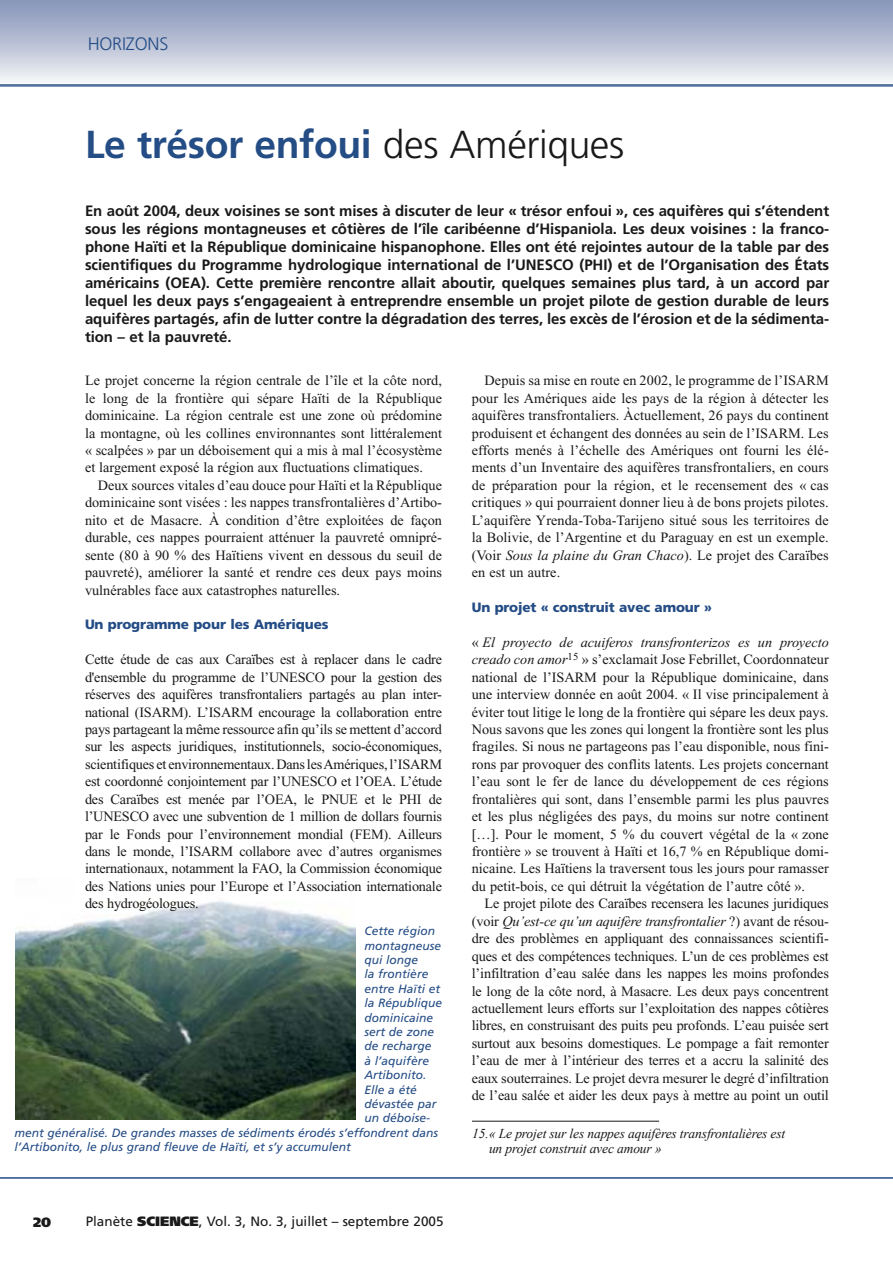
<style>
.page{position:relative;width:893px;height:1263px;background:#fff}
.page>*{position:absolute;margin:0;border:0;box-sizing:border-box;transform-origin:0 0}
.t1{font:700 39px "Frutiger";letter-spacing:-.01em;color:#244c85}
.t2{font:300 18px "Frutiger";letter-spacing:-.01em;color:#244c85}
.t3{font:700 18px "Frutiger";color:#244c85}
.t4{font:700 15px/18px "Frutiger";letter-spacing:-.005em;color:#191919;text-align:justify}
.t5{font:14.25px/17.4px "Times New Roman";color:#191919;text-align:justify}
.t6{font:italic 13.5px/15px "Times New Roman";letter-spacing:-.01em;color:#191919}
.t7{font:900 13.5px "Frutiger";letter-spacing:-.01em;color:#244c85}
.t8{font:13.5px "Frutiger";color:#191919}
.t9{font:900 13.5px "Frutiger";color:#191919}
.t10{font:italic 12px "Frutiger";color:#244c85}
.s1{font-weight:300;color:#191919}
.s2{font-weight:900}
.s3{font-style:italic}
</style>
<div class="page">
<hr style="left:0;top:1177px;width:893px;height:2px;background:#244c85">
<img style="left:15px;top:901px;width:340px;height:218px">
<hr style="left:0;top:85px;width:893px;height:2px;background:#244c85">
<hr style="left:472px;top:1121px;width:187px;height:1px;background:#191919">
<div style="left:0;top:0;width:893px;height:85px;background:linear-gradient(to bottom,#8391b6,#f4f5f7)"></div>
<hr style="left:0;top:84px;width:893px;height:2px;background:#244c85">
<p class="t3" style="left:137px;top:33px;width:38px">ONS</p>
<p class="t2" style="left:85px;top:34px;width:82px">HORIZONS</p>
<p class="t2" style="left:88px;top:34px;width:82px">HORIZONS</p>
<h1 class="t1" style="left:85px;top:122px;width:541px">Le trésor enfoui <span class="s1">des Amériques</span></h1>
<p class="t4" style="left:85px;top:201px;width:746px">En août 2004, deux voisines se sont mises à discuter de leur « trésor enfoui », ces aquifères qui s’étendent sous les régions montagneuses et côtières de l’île caribéenne d’Hispaniola. Les deux voisines : la franco&shy;phone Haïti et la République dominicaine hispanophone. Elles ont été rejointes autour de la table par des scientifiques du Programme hydrologique international de l’UNESCO (PHI) et de l’Organisation des États américains (OEA). Cette première rencontre allait aboutir, quelques semaines plus tard, à un accord par lequel les deux pays s’engageaient à entreprendre ensemble un projet pilote de gestion durable de leurs aquifères partagés, afin de lutter contre la dégradation des terres, les excès de l’érosion et de la sédimenta&shy;tion – et la pauvreté.</p>
<p class="t5" style="left:85px;top:372px;width:359px">Le projet concerne la région centrale de l’île et la côte nord, le long de la frontière qui sépare Haïti de la République dominicaine. La région centrale est une zone où prédomine la montagne, où les collines environnantes sont littéralement « scalpées » par un déboisement qui a mis à mal l’écosystème et largement exposé la région aux fluctuations climatiques.</p>
<p class="t5" style="left:85px;top:476px;width:359px;text-indent:13px">Deux sources vitales d’eau douce pour Haïti et la République dominicaine sont visées : les nappes transfrontalières d’Artibo&shy;nito et de Masacre. À condition d’être exploitées de façon durable, ces nappes pourraient atténuer la pauvreté omnipré&shy;sente (80 à 90 % des Haïtiens vivent en dessous du seuil de pauvreté), améliorer la santé et rendre ces deux pays moins vulnérables face aux catastrophes naturelles.</p>
<p class="t7" style="left:85px;top:616px;width:245px">Un programme pour les Amériques</p>
<p class="t5" style="left:85px;top:651px;width:359px">Cette étude de cas aux Caraïbes est à replacer dans le cadre d'ensemble du programme de l’UNESCO pour la gestion des réserves des aquifères transfrontaliers partagés au plan inter&shy;national (ISARM). L’ISARM encourage la collaboration entre pays partageant la même ressource afin qu’ils se mettent d’accord sur les aspects juridiques, institutionnels, socio-économiques, scientifiques et environnementaux. Dans les Amériques, l’ISARM est coordonné conjointement par l’UNESCO et l’OEA. L’étude des Caraïbes est menée par l’OEA, le PNUE et le PHI de l’UNESCO avec une subvention de 1 million de dollars fournis par le Fonds pour l’environnement mondial (FEM). Ailleurs dans le monde, l’ISARM collabore avec d’autres organismes internationaux, notamment la FAO, la Commission économique des Nations unies pour l’Europe et l’Association internationale des hydrogéologues.</p>
<p class="t10" style="left:365px;top:924px;width:72px">Cette région</p>
<p class="t10" style="left:365px;top:938px;width:78px">montagneuse</p>
<p class="t10" style="left:365px;top:953px;width:55px">qui longe</p>
<p class="t10" style="left:365px;top:967px;width:65px">la frontière</p>
<p class="t10" style="left:365px;top:981px;width:77px">entre Haïti et</p>
<p class="t10" style="left:365px;top:996px;width:79px">la République</p>
<p class="t10" style="left:365px;top:1010px;width:70px">dominicaine</p>
<p class="t10" style="left:365px;top:1025px;width:71px">sert de zone</p>
<p class="t10" style="left:365px;top:1039px;width:69px">de recharge</p>
<p class="t10" style="left:365px;top:1053px;width:66px">à l’aquifère</p>
<p class="t10" style="left:365px;top:1068px;width:64px">Artibonito.</p>
<p class="t10" style="left:365px;top:1082px;width:54px">Elle a été</p>
<p class="t10" style="left:365px;top:1097px;width:73px">dévastée par</p>
<p class="t10" style="left:365px;top:1111px;width:67px">un déboise-</p>
<p class="t10" style="left:14px;top:1125px;width:425px">ment généralisé. De grandes masses de sédiments érodés s’effondrent dans</p>
<p class="t10" style="left:14px;top:1140px;width:338px">l’Artibonito, le plus grand fleuve de Haïti, et s’y accumulent</p>
<p class="t9" style="left:33px;top:1214px;width:19px">20</p>
<p class="t8" style="left:86px;top:1213px;width:359px">Planète <span class="s2">SCIENCE</span>, Vol. 3, No. 3, juillet – septembre 2005</p>
<p class="t5" style="left:472px;top:372px;width:359px;text-indent:13px">Depuis sa mise en route en 2002, le programme de l’ISARM pour les Amériques aide les pays de la région à détecter les aquifères transfrontaliers. Àctuellement, 26 pays du continent produisent et échangent des données au sein de l’ISARM. Les efforts menés à l’échelle des Amériques ont fourni les élé&shy;ments d’un Inventaire des aquifères transfrontaliers, en cours de préparation pour la région, et le recensement des « cas critiques » qui pourraient donner lieu à de bons projets pilotes.<br>L’aquifère Yrenda-Toba-Tarijeno situé sous les territoires de la Bolivie, de l’Argentine et du Paraguay en est un exemple. (Voir <span class="s3">Sous la plaine du Gran Chaco</span>). Le projet des Caraïbes en est un autre.</p>
<p class="t7" style="left:472px;top:599px;width:242px">Un projet « construit avec amour »</p>
<p class="t5" style="left:472px;top:633px;width:359px">« <span class="s3">El proyecto de acuiferos transfronterizos es un proyecto creado con amor</span><sup>15</sup> » s’exclamait Jose Febrillet, Coordonnateur national de l’ISARM pour la République dominicaine, dans une interview donnée en août 2004. « Il vise principalement à éviter tout litige le long de la frontière qui sépare les deux pays.<br>Nous savons que les zones qui longent la frontière sont les plus fragiles. Si nous ne partageons pas l’eau disponible, nous fini&shy;rons par provoquer des conflits latents. Les projets concernant l’eau sont le fer de lance du développement de ces régions frontalières qui sont, dans l’ensemble parmi les plus pauvres et les plus négligées des pays, du moins sur notre continent […]. Pour le moment, 5 % du couvert végétal de la « zone frontière » se trouvent à Haïti et 16,7 % en République domi&shy;nicaine. Les Haïtiens la traversent tous les jours pour ramasser du petit-bois, ce qui détruit la végétation de l’autre côté ».</p>
<p class="t5" style="left:472px;top:895px;width:359px;text-indent:13px">Le projet pilote des Caraïbes recensera les lacunes juridiques (voir <span class="s3">Qu’est-ce qu’un aquifère transfrontalier</span> ?) avant de résou&shy;dre des problèmes en appliquant des connaissances scientifi&shy;ques et des compétences techniques. L’un de ces problèmes est l’infiltration d’eau salée dans les nappes les moins profondes le long de la côte nord, à Masacre. Les deux pays concentrent actuellement leurs efforts sur l’exploitation des nappes côtières libres, en construisant des puits peu profonds. L’eau puisée sert surtout aux besoins domestiques. Le pompage a fait remonter l’eau de mer à l’intérieur des terres et a accru la salinité des eaux souterraines. Le projet devra mesurer le degré d’infiltration de l’eau salée et aider les deux pays à mettre au point un outil</p>
<p class="t6" style="left:489px;top:1126px;width:298px;text-indent:-17px">15. « Le projet sur les nappes aquifères transfrontalières est un projet construit avec amour »</p>
</div>
